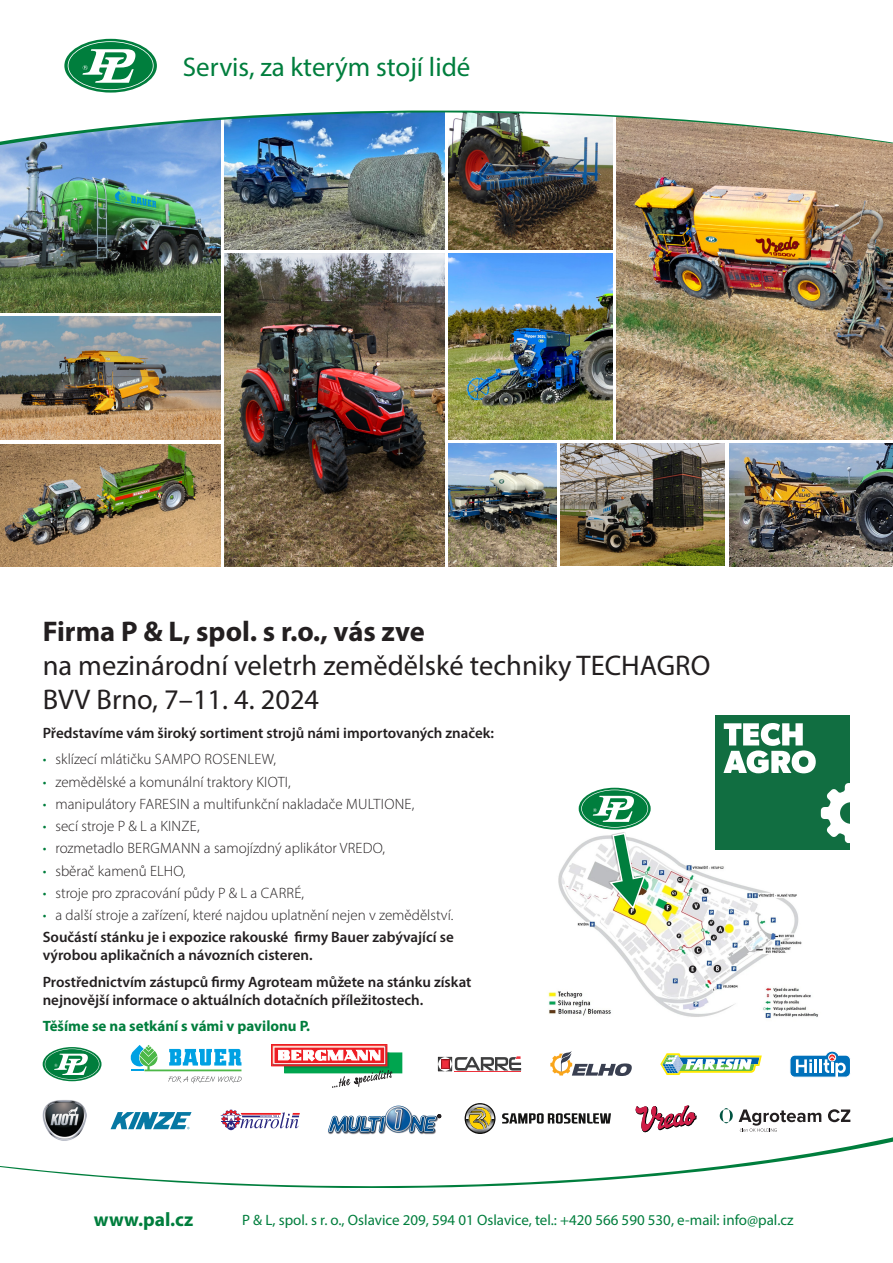
<style>
.page{position:relative;width:893px;height:1263px;background:#fff}
.page>*{position:absolute;margin:0;border:0;box-sizing:border-box;transform-origin:0 0}
.Text{font:28.5px/34.2px "Myriad Pro";color:#231f20}
.Heslo{font:27px "Myriad Pro";color:#007e3d}
.Nadpis_odstavce{font:700 19.5px "Myriad Pro";color:#007e3d}
.t1{font:300 15px "Myriad Pro";color:#231f20}
.Text-2{font:600 15px/18px "Myriad Pro";color:#231f20}
.Adresa{font:15px "Myriad Pro";color:#007e3d}
.Text-3{font:700 15px "Myriad Pro";color:#007e3d}
.s1{font-weight:700}
.s2{color:#007e3d}
</style>
<div class="page">
<img style="left:548px;top:844px;width:271px;height:175px">
<svg style="left:579px;top:788px;width:72px;height:41px"></svg>
<svg style="left:581px;top:790px;width:72px;height:124px"></svg>
<div style="left:715px;top:715px;width:135px;height:135px;background:#116e41"></div>
<svg style="left:723px;top:723px;width:93px;height:50px"></svg>
<svg style="left:821px;top:783px;width:29px;height:60px"></svg>
<svg style="left:43px;top:1047px;width:59px;height:34px"></svg>
<svg style="left:45px;top:1048px;width:54px;height:24px"></svg>
<svg style="left:790px;top:1051px;width:60px;height:21px"></svg>
<svg style="left:130px;top:1045px;width:112px;height:27px"></svg>
<div style="left:285px;top:1053px;width:117px;height:20px;background:#00a54f"></div>
<div style="left:271px;top:1044px;width:116px;height:22px;border:1px solid #ee1d23"></div>
<svg style="left:272px;top:1045px;width:120px;height:27px"></svg>
<svg style="left:550px;top:1052px;width:82px;height:20px"></svg>
<svg style="left:660px;top:1053px;width:102px;height:19px"></svg>
<svg style="left:437px;top:1056px;width:84px;height:16px"></svg>
<hr style="left:455px;top:1071px;width:66px;height:1px;background:#ee313c">
<img style="left:0;top:227px;width:220px;height:86px">
<img style="left:617px;top:227px;width:276px;height:212px">
<img style="left:449px;top:227px;width:164px;height:22px">
<img style="left:224px;top:253px;width:220px;height:313px">
<img style="left:561px;top:443px;width:164px;height:123px">
<img style="left:449px;top:253px;width:164px;height:186px">
<img style="left:0;top:317px;width:220px;height:122px">
<img style="left:224px;top:227px;width:220px;height:22px">
<img style="left:449px;top:443px;width:107px;height:123px">
<img style="left:729px;top:443px;width:164px;height:123px">
<img style="left:0;top:444px;width:220px;height:122px">
<svg style="left:46px;top:1072px;width:804px;height:7px"></svg>
<svg style="left:0;top:1079px;width:893px;height:109px"></svg>
<img style="left:0;top:220px;width:893px;height:7px">
<img style="left:0;top:38px;width:893px;height:182px">
<svg style="left:64px;top:39px;width:93px;height:54px"></svg>
<svg style="left:68px;top:41px;width:86px;height:49px"></svg>
<p class="Heslo" style="left:183px;top:50px;width:289px">Servis, za kterým stojí lidé</p>
<p class="Text" style="left:43px;top:613px;width:669px"><span class="s1">Firma P &amp; L, spol. s r.o., vás zve<br></span>na mezinárodní veletrh zemědělské techniky TECHAGRO</p>
<p class="Text" style="left:43px;top:682px;width:278px">BVV Brno, 7–11. 4. 2024</p>
<p class="Text-2" style="left:43px;top:723px;width:453px">Představíme vám široký sortiment strojů námi importovaných značek:</p>
<p class="t1" style="left:43px;top:750px;width:235px"><span class="s2">•</span> sklízecí mlátičku SAMPO ROSENLEW,</p>
<p class="t1" style="left:43px;top:772px;width:250px"><span class="s2">•</span> zemědělské a komunální traktory KIOTI,</p>
<p class="t1" style="left:43px;top:795px;width:373px"><span class="s2">•</span> manipulátory FARESIN a multifunkční nakladače MULTIONE,</p>
<p class="t1" style="left:43px;top:817px;width:158px"><span class="s2">•</span> secí stroje P &amp; L a KINZE,</p>
<p class="t1" style="left:43px;top:839px;width:344px"><span class="s2">•</span> rozmetadlo BERGMANN a samojízdný aplikátor VREDO,</p>
<p class="t1" style="left:43px;top:861px;width:144px"><span class="s2">•</span> sběrač kamenů ELHO,</p>
<p class="t1" style="left:43px;top:884px;width:263px"><span class="s2">•</span> stroje pro zpracování půdy P &amp; L a CARRÉ,</p>
<p class="t1" style="left:43px;top:906px;width:412px"><span class="s2">•</span> a další stroje a zařízení, které najdou uplatnění nejen v zemědělství.</p>
<p class="Text-2" style="left:43px;top:928px;width:413px">Součástí stánku je i expozice rakouské firmy Bauer zabývající se výrobou aplikačních a návozních cisteren.</p>
<p class="Text-2" style="left:43px;top:972px;width:430px">Prostřednictvím zástupců firmy Agroteam můžete na stánku získat nejnovější informace o aktuálních dotačních příležitostech.</p>
<p class="Text-3" style="left:43px;top:1016px;width:269px">Těšíme se na setkání s vámi v pavilonu P.</p>
<p class="Nadpis_odstavce" style="left:94px;top:1207px;width:101px">www.pal.cz</p>
<p class="Adresa" style="left:242px;top:1210px;width:553px">P &amp; L, spol. s r. o., Oslavice 209, 594 01 Oslavice, tel.: +420 566 590 530, e-mail: info@pal.cz</p>
</div>
